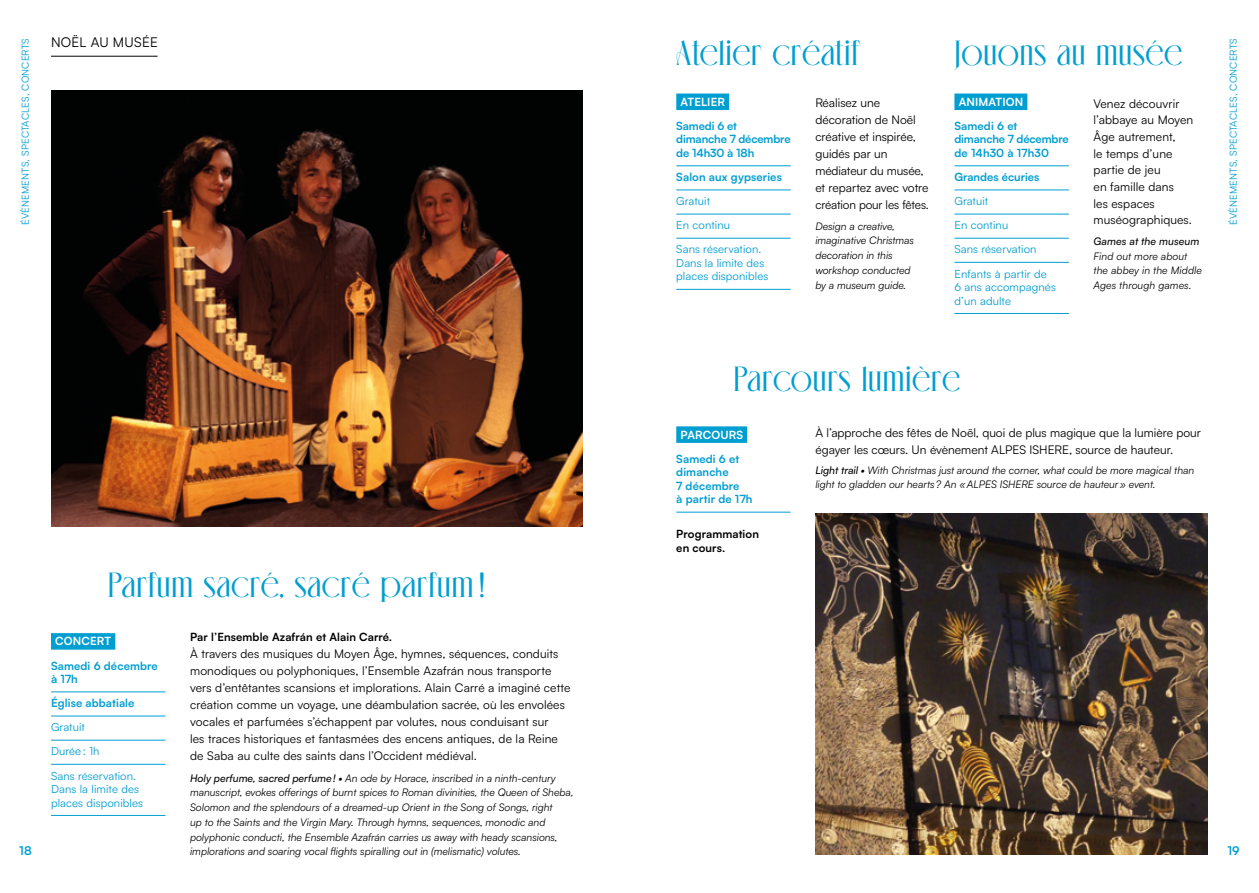
<style>
.page{position:relative;width:1259px;height:893px;background:#fff}
.page>*{position:absolute;margin:0;border:0;box-sizing:border-box;transform-origin:0 0}
.t1{font:35.25px "Agne";letter-spacing:.01em;color:#009ed1}
.t2{font:13.5px "Satoshi";letter-spacing:.02em;color:#000}
.t3{font:12px/17px "Satoshi";letter-spacing:.01em;color:#000}
.t4{font:700 12px "Satoshi";color:#009ed1}
.t5{font:11.25px/24.2px "Satoshi";letter-spacing:.01em;color:#009ed1}
.t6{font:700 11.25px/13.5px "Satoshi";letter-spacing:.01em;color:#009ed1}
.t7{font:700 11.25px/14.2px "Satoshi";letter-spacing:.01em;color:#000}
.t8{font:700 11.25px/13.5px "Satoshi";letter-spacing:-.01em;color:#009ed1}
.t9{font:700 11.25px "Satoshi";letter-spacing:.01em;color:#fff}
.t10{font:italic 10.5px/14.7px "Satoshi";color:#000}
.t11{font:italic 500 10.5px "Satoshi";letter-spacing:.01em;color:#000}
.t12{font:9.75px "Satoshi";letter-spacing:.02em;color:#009ed1}
.s1{font-weight:500}
</style>
<div class="page">
<img style="left:51px;top:91px;width:532px;height:436px">
<div style="left:51px;top:633px;width:64px;height:17px;background:#009ed1"></div>
<hr style="left:51px;top:691px;width:114px;height:1px;background:#009ed1">
<hr style="left:51px;top:716px;width:114px;height:1px;background:#009ed1">
<hr style="left:51px;top:740px;width:114px;height:1px;background:#009ed1">
<hr style="left:51px;top:764px;width:114px;height:1px;background:#009ed1">
<hr style="left:51px;top:815px;width:114px;height:1px;background:#009ed1">
<div style="left:676px;top:426px;width:71px;height:17px;background:#009ed1"></div>
<hr style="left:676px;top:512px;width:114px;height:1px;background:#009ed1">
<div style="left:676px;top:94px;width:53px;height:16px;background:#009ed1"></div>
<hr style="left:676px;top:165px;width:114px;height:1px;background:#009ed1">
<hr style="left:676px;top:190px;width:114px;height:1px;background:#009ed1">
<hr style="left:676px;top:214px;width:114px;height:1px;background:#009ed1">
<hr style="left:676px;top:238px;width:114px;height:1px;background:#009ed1">
<hr style="left:676px;top:289px;width:114px;height:1px;background:#009ed1">
<div style="left:954px;top:94px;width:73px;height:16px;background:#009ed1"></div>
<hr style="left:954px;top:165px;width:115px;height:1px;background:#009ed1">
<hr style="left:954px;top:190px;width:115px;height:1px;background:#009ed1">
<hr style="left:954px;top:214px;width:115px;height:1px;background:#009ed1">
<hr style="left:954px;top:238px;width:115px;height:1px;background:#009ed1">
<hr style="left:954px;top:262px;width:115px;height:1px;background:#009ed1">
<hr style="left:954px;top:313px;width:115px;height:1px;background:#009ed1">
<hr style="left:51px;top:56px;width:107px;height:1px;background:#000">
<img style="left:815px;top:514px;width:393px;height:341px">
<p class="t2" style="left:51px;top:33px;width:108px">NOËL AU MUSÉE</p>
<p class="t12" style="left:19px;top:225px;width:188px;rotate:-90deg">ÉVÈNEMENTS, SPECTACLES, CONCERTS</p>
<p class="t12" style="left:1226px;top:225px;width:188px;rotate:-90deg">ÉVÈNEMENTS, SPECTACLES, CONCERTS</p>
<h1 class="t1" style="left:676px;top:35px;width:185px">Atelier créatif</h1>
<h1 class="t1" style="left:954px;top:35px;width:230px">Jouons au musée</h1>
<p class="t9" style="left:958px;top:94px;width:66px">ANIMATION</p>
<p class="t6" style="left:954px;top:118px;width:116px">Samedi 6 et dimanche 7 décembre de 14h30 à 17h30</p>
<p class="t6" style="left:954px;top:170px;width:86px">Grandes écuries</p>
<p class="t5" style="left:954px;top:189px;width:94px">Gratuit<br>En continu<br>Sans réservation<br>Enfants à partir de</p>
<p class="t5" style="left:954px;top:280px;width:103px;line-height:13.5px">6 ans accompagnés d’un adulte</p>
<p class="t9" style="left:680px;top:94px;width:46px">ATELIER</p>
<p class="t8" style="left:676px;top:118px;width:116px">Samedi 6 et<br>dimanche 7 décembre de 14h30 à 18h</p>
<p class="t6" style="left:676px;top:170px;width:107px">Salon aux gypseries</p>
<p class="t5" style="left:676px;top:189px;width:87px">Gratuit<br>En continu<br>Sans réservation.</p>
<p class="t5" style="left:676px;top:256px;width:93px;line-height:13.5px">Dans la limite des places disponibles</p>
<p class="t3" style="left:815px;top:93px;width:115px">Réalisez une décoration de Noël créative et inspirée, guidés par un médiateur du musée, et repartez avec votre création pour les fêtes.</p>
<p class="t10" style="left:815px;top:218px;width:100px">Design a creative, imaginative Christmas decoration in this workshop conducted by a museum guide.</p>
<p class="t3" style="left:1093px;top:94px;width:101px">Venez découvrir l’abbaye au Moyen<br>Âge autrement,<br>le temps d’une partie de jeu<br>en famille dans<br>les espaces muséographiques.</p>
<p class="t11" style="left:1093px;top:234px;width:107px">Games at the museum</p>
<p class="t10" style="left:1093px;top:248px;width:110px">Find out more about the abbey in the Middle<br>Ages through games.</p>
<h1 class="t1" style="left:733px;top:361px;width:228px">Parcours lumière</h1>
<h1 class="t1" style="left:108px;top:567px;width:379px">Parfum sacré, sacré parfum!</h1>
<p class="t9" style="left:680px;top:426px;width:64px">PARCOURS</p>
<p class="t6" style="left:676px;top:451px;width:78px">Samedi 6 et dimanche<br>7 décembre<br>à partir de 17h</p>
<p class="t7" style="left:676px;top:526px;width:84px">Programmation en cours.</p>
<p class="t3" style="left:815px;top:424px;width:387px;line-height:16.5px">À l’approche des fêtes de Noël, quoi de plus magique que la lumière pour égayer les cœurs. Un évènement ALPES ISHERE, source de hauteur.</p>
<p class="t10" style="left:815px;top:463px;width:380px;line-height:14.2px"><span class="s1">Light trail •</span> With Christmas just around the corner, what could be more magical than light to gladden our hearts? An «ALPES ISHERE source de hauteur» event.</p>
<p class="t7" style="left:190px;top:629px;width:204px">Par l’Ensemble Azafrán et Alain Carré.</p>
<p class="t3" style="left:190px;top:645px;width:382px">À travers des musiques du Moyen Âge, hymnes, séquences, conduits monodiques ou polyphoniques, l’Ensemble Azafrán nous transporte vers d’entêtantes scansions et implorations. Alain Carré a imaginé cette création comme un voyage, une déambulation sacrée, où les envolées vocales et parfumées s’échappent par volutes, nous conduisant sur<br>les traces historiques et fantasmées des encens antiques, de la Reine de Saba au culte des saints dans l’Occident médiéval.</p>
<p class="t10" style="left:190px;top:770px;width:385px"><span class="s1">Holy perfume, sacred perfume! •</span> An ode by Horace, inscribed in a ninth-century manuscript, evokes offerings of burnt spices to Roman divinities, the Queen of Sheba, Solomon and the splendours of a dreamed-up Orient in the Song of Songs, right<br>up to the Saints and the Virgin Mary. Through hymns, sequences, monodic and polyphonic conducti, the Ensemble Azafrán carries us away with heady scansions, implorations and soaring vocal flights spiralling out in (melismatic) volutes.</p>
<p class="t9" style="left:55px;top:633px;width:57px">CONCERT</p>
<p class="t6" style="left:51px;top:658px;width:108px">Samedi 6 décembre à 17h</p>
<p class="t6" style="left:51px;top:696px;width:85px">Église abbatiale</p>
<p class="t5" style="left:51px;top:715px;width:87px">Gratuit<br>Durée : 1h<br>Sans réservation.</p>
<p class="t5" style="left:51px;top:782px;width:93px;line-height:13.5px">Dans la limite des places disponibles</p>
<p class="t4" style="left:19px;top:842px;width:14px">18</p>
<p class="t4" style="left:1227px;top:842px;width:14px">19</p>
</div>
